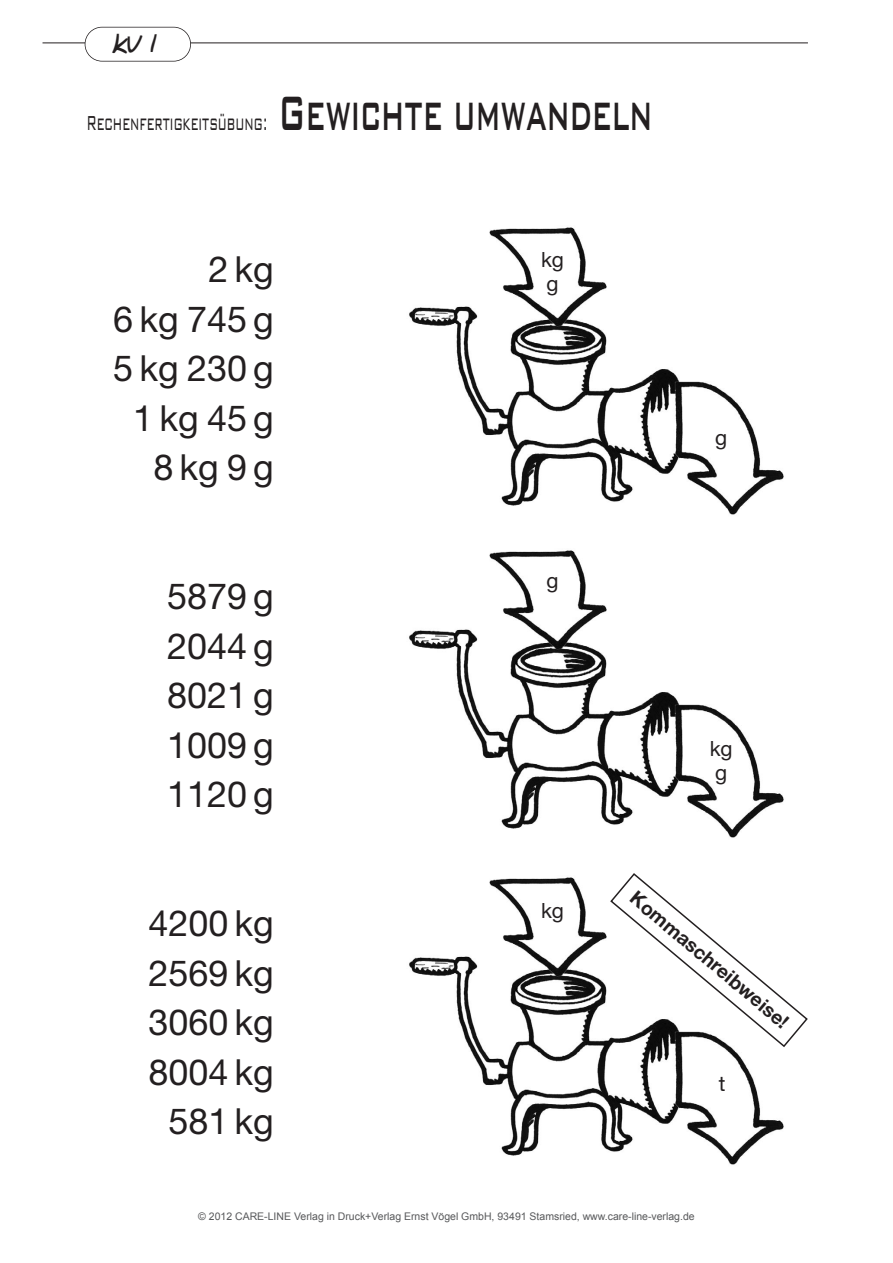
<style>
.page{position:relative;width:893px;height:1263px;background:#fff}
.page>*{position:absolute;margin:0;border:0;box-sizing:border-box;transform-origin:0 0}
.t1{font:500 64.5px "Bank Gothic BT";color:#231f20;scale:.5 1}
.t2{font:36px/49.5px "Helvetica Neue";color:#231f20;text-align:justify}
.t3{font:36px/49.5px "Helvetica Neue";letter-spacing:.165em;color:#231f20;text-align:right}
.t4{font:30px "Culture";color:#231f20}
.t5{font:300 27px "Bank Gothic BT";color:#231f20;scale:.5 1}
.t6{font:21px/24px "Helvetica Neue";color:#231f20}
.t7{font:700 19.5px "Helvetica Neue";color:#231f20}
.t8{font:10.5px "Arial";color:#57585a}
</style>
<div class="page">
<hr style="left:43px;top:43px;width:765px;height:1px;background:#231f20">
<svg style="left:85px;top:27px;width:106px;height:35px"></svg>
<img style="left:409px;top:877px;width:375px;height:288px">
<img style="left:409px;top:227px;width:375px;height:288px">
<img style="left:409px;top:550px;width:375px;height:288px">
<svg style="left:609px;top:873px;width:199px;height:175px"></svg>
<h3 class="t4" style="left:113px;top:23px;width:51px">KV1</h3>
<h3 class="t5" style="left:87px;top:109px;width:364px">Rechenfertigkeitsübung:</h3>
<h1 class="t1" style="left:278px;top:79px;width:750px">Gewichte umwandeln</h1>
<h2 class="t3" style="left:113px;top:244px;width:162px">2kg<br>6kg 745g<br>5kg 230g<br>1kg45g<br>8kg9g</h2>
<h2 class="t2" style="left:167px;top:571px;width:108px">5879 g 2044 g 8021 g 1009 g 1120 g</h2>
<h2 class="t2" style="left:148px;top:898px;width:127px;text-align:center">4200 kg<br>2569 kg<br>3060 kg<br>8004 kg<br>581 kg</h2>
<h3 class="t6" style="left:541px;top:248px;width:24px">kg g</h3>
<h3 class="t6" style="left:546px;top:568px;width:14px">g</h3>
<h3 class="t6" style="left:541px;top:898px;width:24px">kg</h3>
<h3 class="t6" style="left:715px;top:425px;width:14px">g</h3>
<h3 class="t6" style="left:710px;top:736px;width:24px">kg g</h3>
<h3 class="t7" style="left:641px;top:886px;width:202px;rotate:40deg">Kommaschreibweise!</h3>
<h3 class="t6" style="left:719px;top:1071px;width:8px">t</h3>
<p class="t8" style="left:198px;top:1209px;width:498px">© 2012 CARE-LINE Verlag in Druck+Verlag Ernst Vögel GmbH, 93491 Stamsried, www.care-line-verlag.de</p>
</div>
